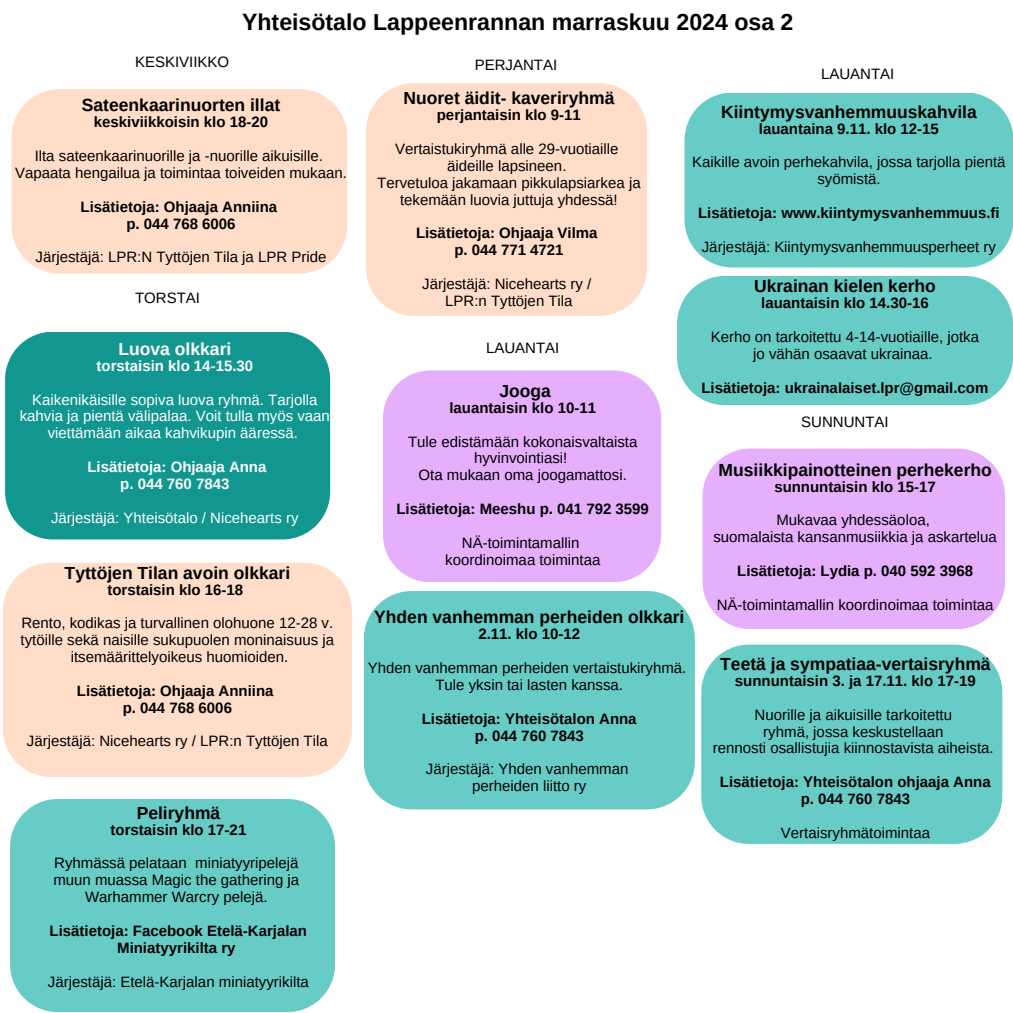
<style>
.page{position:relative;width:1013px;height:1013px;background:#fff}
.page>*{position:absolute;margin:0;border:0;box-sizing:border-box;transform-origin:0 0}
.t1{font:700 23.12px "Arimo";color:#000}
.t2{font:700 17.5px "Arimo";color:#000}
.t3{font:700 17.5px "Arimo";color:#fff}
.t4{font:15px/16.9px "Arimo";color:#000;text-align:center}
.t5{font:700 15px/16.9px "Arimo";color:#000;text-align:center}
.t6{font:15px/16.9px "Arimo";color:#fff;text-align:center}
.t7{font:700 15px/16.9px "Arimo";color:#fff;text-align:center}
</style>
<div class="page">
<div style="left:5px;top:332px;width:325px;height:207px;background:#11978f"></div>
<div style="left:3px;top:562px;width:349px;height:215px;background:#ffddc8"></div>
<div style="left:10px;top:799px;width:325px;height:213px;background:#68ccc6"></div>
<div style="left:366px;top:83px;width:280px;height:233px;background:#ffddc8"></div>
<div style="left:383px;top:370px;width:278px;height:212px;background:#e6affc"></div>
<div style="left:677px;top:276px;width:335px;height:129px;background:#68ccc6"></div>
<div style="left:684px;top:93px;width:328px;height:174px;background:#68ccc6"></div>
<div style="left:702px;top:448px;width:302px;height:181px;background:#e6affc"></div>
<div style="left:701px;top:644px;width:301px;height:200px;background:#68ccc6"></div>
<div style="left:364px;top:591px;width:330px;height:218px;background:#68ccc6"></div>
<div style="left:12px;top:89px;width:335px;height:184px;background:#ffddc8"></div>
<p class="t4" style="left:135px;top:53px;width:96px">KESKIVIIKKO</p>
<h3 class="t1" style="left:242px;top:9px;width:553px">Yhteisötalo Lappeenrannan marraskuu 2024 osa 2</h3>
<h3 class="t4" style="left:475px;top:56px;width:84px">PERJANTAI</h3>
<h4 class="t4" style="left:821px;top:65px;width:75px">LAUANTAI</h4>
<p class="t2" style="left:82px;top:95px;width:200px">Sateenkaarinuorten illat</p>
<p class="t5" style="left:94px;top:114px;width:176px">keskiviikkoisin klo 18-20</p>
<h4 class="t4" style="left:35px;top:147px;width:290px">Ilta sateenkaarinuorille ja -nuorille aikuisille.</h4>
<p class="t4" style="left:15px;top:164px;width:333px">Vapaata hengailua ja toimintaa toiveiden mukaan.</p>
<p class="t5" style="left:81px;top:198px;width:198px">Lisätietoja: Ohjaaja Anniina p. 044 768 6006</p>
<h4 class="t4" style="left:36px;top:249px;width:292px">Järjestäjä: LPR:N Tyttöjen Tila ja LPR Pride</h4>
<p class="t4" style="left:135px;top:289px;width:66px">TORSTAI</p>
<h3 class="t3" style="left:118px;top:339px;width:114px">Luova olkkari</h3>
<h3 class="t7" style="left:96px;top:357px;width:158px">torstaisin klo 14-15.30</h3>
<h4 class="t6" style="left:32px;top:391px;width:286px">Kaikenikäisille sopiva luova ryhmä. Tarjolla</h4>
<p class="t6" style="left:20px;top:408px;width:311px">kahvia ja pientä välipalaa. Voit tulla myös vaan viettämään aikaa kahvikupin ääressä.</p>
<p class="t7" style="left:87px;top:458px;width:181px">Lisätietoja: Ohjaaja Anna p. 044 760 7843</p>
<h4 class="t6" style="left:51px;top:509px;width:249px">Järjestäjä: Yhteisötalo / Nicehearts ry</h4>
<h1 class="t2" style="left:65px;top:562px;width:227px">Tyttöjen Tilan avoin olkkari</h1>
<h1 class="t5" style="left:107px;top:581px;width:137px">torstaisin klo 16-18</h1>
<h3 class="t4" style="left:21px;top:614px;width:313px">Rento, kodikas ja turvallinen olohuone 12-28 v.</h3>
<h3 class="t4" style="left:21px;top:631px;width:315px">tytöille sekä naisille sukupuolen moninaisuus ja</h3>
<h3 class="t4" style="left:71px;top:648px;width:219px">itsemäärittelyoikeus huomioiden.</h3>
<h2 class="t5" style="left:77px;top:682px;width:198px">Lisätietoja: Ohjaaja Anniina p. 044 768 6006</h2>
<p class="t4" style="left:27px;top:732px;width:302px">Järjestäjä: Nicehearts ry / LPR:n Tyttöjen Tila</p>
<p class="t2" style="left:137px;top:802px;width:85px">Peliryhmä</p>
<p class="t5" style="left:110px;top:821px;width:137px">torstaisin klo 17-21</p>
<p class="t4" style="left:54px;top:854px;width:246px">Ryhmässä pelataan miniatyyripelejä</p>
<h4 class="t4" style="left:53px;top:871px;width:247px">muun muassa Magic the gathering ja</h4>
<p class="t4" style="left:85px;top:888px;width:184px">Warhammer Warcry pelejä.</p>
<p class="t5" style="left:50px;top:922px;width:259px">Lisätietoja: Facebook Etelä-Karjalan<br>Miniatyyrikilta ry</p>
<h2 class="t4" style="left:48px;top:972px;width:262px">Järjestäjä: Etelä-Karjalan miniatyyrikilta</h2>
<p class="t2" style="left:403px;top:88px;width:212px">Nuoret äidit- kaveriryhmä</p>
<p class="t5" style="left:437px;top:107px;width:146px">perjantaisin klo 9-11</p>
<p class="t4" style="left:395px;top:140px;width:225px">Vertaistukiryhmä alle 29-vuotiaille</p>
<p class="t4" style="left:447px;top:157px;width:121px">äideille lapsineen.</p>
<h4 class="t4" style="left:377px;top:174px;width:265px">Tervetuloa jakamaan pikkulapsiarkea ja tekemään luovia juttuja yhdessä!</h4>
<p class="t5" style="left:416px;top:225px;width:183px">Lisätietoja: Ohjaaja Vilma p. 044 771 4721</p>
<h2 class="t4" style="left:422px;top:275px;width:171px">Järjestäjä: Nicehearts ry /</h2>
<p class="t4" style="left:445px;top:292px;width:129px">LPR:n Tyttöjen Tila</p>
<p class="t4" style="left:486px;top:339px;width:75px">LAUANTAI</p>
<h4 class="t2" style="left:499px;top:381px;width:53px">Jooga</h4>
<h4 class="t5" style="left:449px;top:399px;width:148px">lauantaisin klo 10-11</h4>
<p class="t4" style="left:408px;top:433px;width:231px">Tule edistämään kokonaisvaltaista hyvinvointiasi!</p>
<h4 class="t4" style="left:418px;top:466px;width:210px">Ota mukaan oma joogamattosi.</h4>
<p class="t5" style="left:396px;top:500px;width:254px">Lisätietoja: Meeshu p. 041 792 3599</p>
<p class="t4" style="left:462px;top:534px;width:119px">NÄ-toimintamallin</p>
<h4 class="t4" style="left:445px;top:551px;width:157px">koordinoimaa toimintaa</h4>
<p class="t2" style="left:374px;top:607px;width:312px">Yhden vanhemman perheiden olkkari</p>
<p class="t5" style="left:478px;top:625px;width:103px">2.11. klo 10-12</p>
<p class="t4" style="left:368px;top:659px;width:320px">Yhden vanhemman perheiden vertaistukiryhmä.</p>
<h4 class="t4" style="left:435px;top:676px;width:189px">Tule yksin tai lasten kanssa.</h4>
<p class="t5" style="left:422px;top:710px;width:216px">Lisätietoja: Yhteisötalon Anna p. 044 760 7843</p>
<p class="t4" style="left:426px;top:760px;width:204px">Järjestäjä: Yhden vanhemman</p>
<p class="t4" style="left:472px;top:777px;width:116px">perheiden liitto ry</p>
<p class="t2" style="left:721px;top:102px;width:257px">Kiintymysvanhemmuuskahvila</p>
<p class="t5" style="left:759px;top:120px;width:181px">lauantaina 9.11. klo 12-15</p>
<h2 class="t4" style="left:692px;top:154px;width:315px">Kaikille avoin perhekahvila, jossa tarjolla pientä syömistä.</h2>
<p class="t5" style="left:698px;top:204px;width:303px">Lisätietoja: www.kiintymysvanhemmuus.fi</p>
<p class="t4" style="left:701px;top:238px;width:296px">Järjestäjä: Kiintymysvanhemmuusperheet ry</p>
<h4 class="t2" style="left:754px;top:276px;width:183px">Ukrainan kielen kerho</h4>
<h4 class="t5" style="left:761px;top:295px;width:169px">lauantaisin klo 14.30-16</h4>
<p class="t4" style="left:710px;top:328px;width:270px">Kerho on tarkoitettu 4-14-vuotiaille, jotka</p>
<p class="t4" style="left:753px;top:345px;width:181px">jo vähän osaavat ukrainaa.</p>
<h4 class="t5" style="left:701px;top:379px;width:288px">Lisätietoja: ukrainalaiset.lpr@gmail.com</h4>
<p class="t4" style="left:801px;top:413px;width:89px">SUNNUNTAI</p>
<h4 class="t2" style="left:718px;top:459px;width:275px">Musiikkipainotteinen perhekerho</h4>
<h4 class="t5" style="left:774px;top:478px;width:163px">sunnuntaisin klo 15-17</h4>
<p class="t4" style="left:776px;top:511px;width:155px">Mukavaa yhdessäoloa,</p>
<h2 class="t4" style="left:713px;top:528px;width:285px">suomalaista kansanmusiikkia ja askartelua</h2>
<p class="t5" style="left:737px;top:562px;width:237px">Lisätietoja: Lydia p. 040 592 3968</p>
<p class="t4" style="left:716px;top:596px;width:278px">NÄ-toimintamallin koordinoimaa toimintaa</p>
<h4 class="t2" style="left:720px;top:654px;width:272px">Teetä ja sympatiaa-vertaisryhmä</h4>
<h4 class="t5" style="left:735px;top:672px;width:242px">sunnuntaisin 3. ja 17.11. klo 17-19</h4>
<p class="t4" style="left:754px;top:706px;width:199px">Nuorille ja aikuisille tarkoitettu</p>
<h2 class="t4" style="left:763px;top:723px;width:181px">ryhmä, jossa keskustellaan</h2>
<p class="t4" style="left:712px;top:739px;width:282px">rennosti osallistujia kiinnostavista aiheista.</p>
<p class="t5" style="left:720px;top:773px;width:272px">Lisätietoja: Yhteisötalon ohjaaja Anna p. 044 760 7843</p>
<h4 class="t4" style="left:780px;top:824px;width:151px">Vertaisryhmätoimintaa</h4>
</div>
